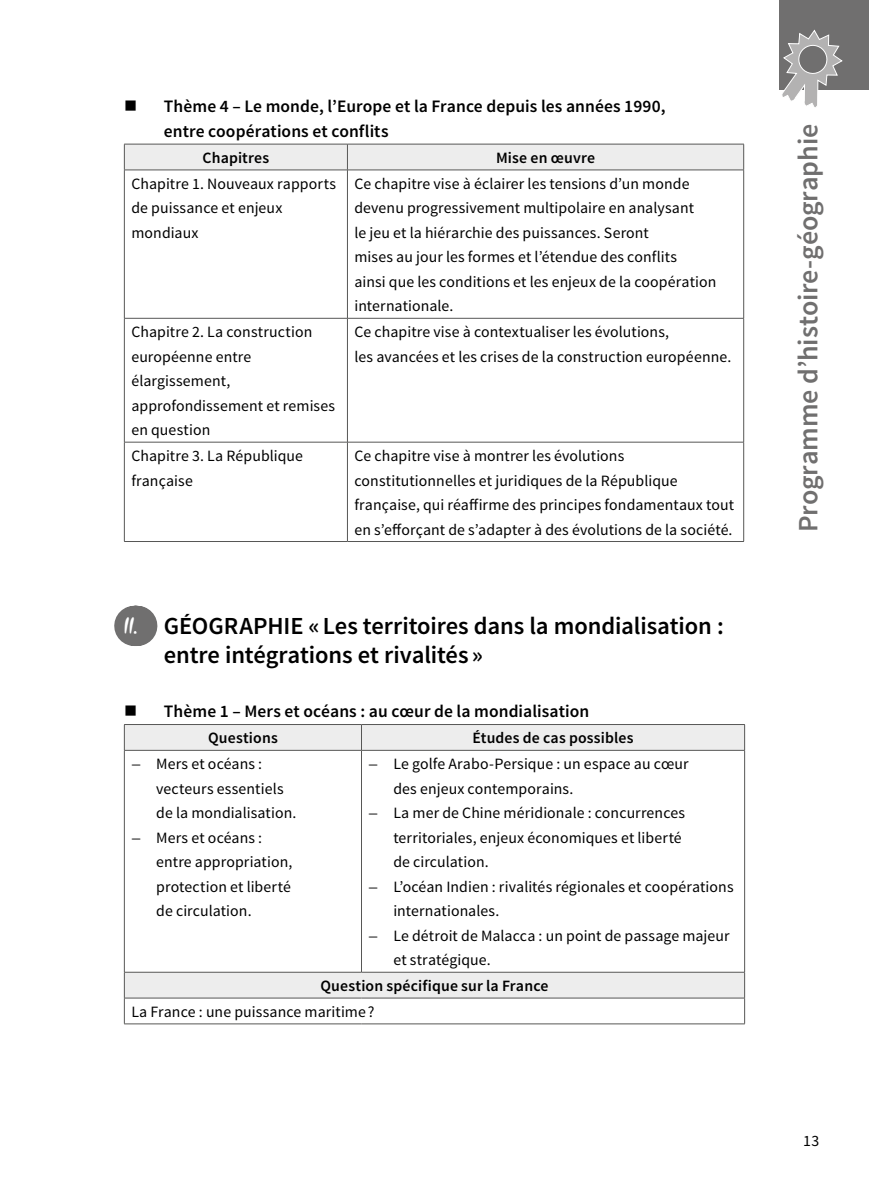
<style>
.page{position:relative;width:869px;height:1191px;background:#fff}
.page>*{position:absolute;margin:0;border:0;box-sizing:border-box;transform-origin:0 0}
.t1{font:600 28px "Source Sans Pro";letter-spacing:-.005em;color:#706f6f}
.t2{font:600 24.5px/29.4px "Source Sans Pro";letter-spacing:-.005em;color:#000}
.t3{font:600 17.5px/24.5px "Source Sans Pro";letter-spacing:.005em;color:#000}
.t4{font:15.75px/24.5px "Source Sans Pro";letter-spacing:.01em;color:#000}
.t5{font:600 15.75px "Source Sans Pro";letter-spacing:.01em;color:#000}
.s1{font-family:"Daniel";font-weight:700;font-size:22.75px;color:#fff}
.s2{font-family:"Gandhi Serif"}
</style>
<div class="page">
<div style="left:779px;top:0;width:89px;height:89px;background:#706f6f"></div>
<svg style="left:781px;top:29px;width:62px;height:78px"></svg>
<svg style="left:135px;top:606px;width:1px;height:40px"></svg>
<hr style="left:134px;top:606px;width:1px;height:40px;background:#706f6f">
<hr style="left:136px;top:606px;width:1px;height:40px;background:#706f6f">
<hr style="left:124px;top:170px;width:1px;height:148px;background:#575756">
<hr style="left:347px;top:170px;width:1px;height:148px;background:#575756">
<hr style="left:743px;top:170px;width:1px;height:148px;background:#575756">
<hr style="left:124px;top:318px;width:223px;height:1px;background:#575756">
<hr style="left:124px;top:318px;width:1px;height:124px;background:#575756">
<hr style="left:347px;top:318px;width:396px;height:1px;background:#575756">
<hr style="left:347px;top:318px;width:1px;height:124px;background:#575756">
<hr style="left:743px;top:318px;width:1px;height:124px;background:#575756">
<hr style="left:124px;top:442px;width:223px;height:1px;background:#575756">
<hr style="left:124px;top:442px;width:1px;height:99px;background:#575756">
<hr style="left:347px;top:442px;width:396px;height:1px;background:#575756">
<hr style="left:347px;top:442px;width:1px;height:99px;background:#575756">
<hr style="left:743px;top:442px;width:1px;height:99px;background:#575756">
<hr style="left:124px;top:541px;width:223px;height:1px;background:#575756">
<hr style="left:347px;top:541px;width:396px;height:1px;background:#575756">
<svg style="left:124px;top:144px;width:620px;height:26px;background:#e5e5e5"></svg>
<hr style="left:124px;top:170px;width:223px;height:1px;background:#575756">
<hr style="left:347px;top:170px;width:396px;height:1px;background:#575756">
<svg style="left:125px;top:725px;width:619px;height:272px"></svg>
<svg style="left:361px;top:725px;width:1px;height:25px"></svg>
<hr style="left:124px;top:750px;width:1px;height:222px;background:#575756">
<hr style="left:361px;top:750px;width:1px;height:222px;background:#575756">
<hr style="left:744px;top:750px;width:1px;height:222px;background:#575756">
<hr style="left:124px;top:1023px;width:237px;height:1px;background:#575756">
<hr style="left:361px;top:1023px;width:383px;height:1px;background:#575756">
<hr style="left:124px;top:724px;width:237px;height:1px;background:#575756">
<svg style="left:124px;top:724px;width:1px;height:26px"></svg>
<hr style="left:361px;top:724px;width:383px;height:1px;background:#575756">
<svg style="left:744px;top:724px;width:1px;height:26px"></svg>
<hr style="left:124px;top:750px;width:237px;height:1px;background:#575756">
<hr style="left:361px;top:750px;width:383px;height:1px;background:#575756">
<hr style="left:124px;top:972px;width:237px;height:1px;background:#575756">
<svg style="left:124px;top:972px;width:1px;height:51px"></svg>
<hr style="left:361px;top:972px;width:383px;height:1px;background:#575756">
<svg style="left:744px;top:972px;width:1px;height:51px"></svg>
<hr style="left:124px;top:997px;width:237px;height:1px;background:#575756">
<hr style="left:361px;top:997px;width:383px;height:1px;background:#575756">
<p class="t3" style="left:164px;top:95px;width:503px">Thème 4 – Le monde, l’Europe et la France depuis les années 1990, entre coopérations et conflits</p>
<p class="t5" style="left:202px;top:148px;width:68px">Chapitres</p>
<p class="t5" style="left:496px;top:148px;width:100px">Mise en œuvre</p>
<p class="t4" style="left:131px;top:171px;width:206px">Chapitre 1. Nouveaux rapports de puissance et enjeux mondiaux</p>
<p class="t4" style="left:354px;top:171px;width:363px">Ce chapitre vise à éclairer les tensions d’un monde devenu progressivement multipolaire en analysant<br>le jeu et la hiérarchie des puissances. Seront<br>mises au jour les formes et l’étendue des conflits<br>ainsi que les conditions et les enjeux de la coopération internationale.</p>
<p class="t4" style="left:131px;top:320px;width:205px">Chapitre 2. La construction européenne entre élargissement, approfondissement et remises en question</p>
<p class="t4" style="left:354px;top:320px;width:378px">Ce chapitre vise à contextualiser les évolutions,<br>les avancées et les crises de la construction européenne.</p>
<p class="t4" style="left:131px;top:444px;width:173px">Chapitre 3. La République française</p>
<p class="t4" style="left:354px;top:444px;width:381px">Ce chapitre vise à montrer les évolutions constitutionnelles et juridiques de la République française, qui réaffirme des principes fondamentaux tout en s’efforçant de s’adapter à des évolutions de la société.</p>
<h2 class="t2" style="left:164px;top:611px;width:561px;text-indent:-40px"><span class="s1">II.</span> GÉOGRAPHIE «Les territoires dans la mondialisation : entre intégrations et rivalités »</h2>
<p class="t3" style="left:164px;top:699px;width:426px">Thème 1 – Mers et océans : au cœur de la mondialisation</p>
<p class="t5" style="left:208px;top:728px;width:71px">Questions</p>
<p class="t5" style="left:472px;top:728px;width:162px">Études de cas possibles</p>
<p class="t4" style="left:156px;top:752px;width:142px;text-indent:-25px"><span class="s2">–</span> Mers et océans : vecteurs essentiels de la mondialisation.</p>
<p class="t4" style="left:156px;top:825px;width:138px;text-indent:-25px"><span class="s2">–</span> Mers et océans : entre appropriation, protection et liberté de circulation.</p>
<p class="t4" style="left:393px;top:752px;width:296px;text-indent:-25px"><span class="s2">–</span> Le golfe Arabo-Persique : un espace au cœur des enjeux contemporains.</p>
<p class="t4" style="left:393px;top:801px;width:293px;text-indent:-25px"><span class="s2">–</span> La mer de Chine méridionale : concurrences territoriales, enjeux économiques et liberté de circulation.</p>
<p class="t4" style="left:393px;top:874px;width:341px;text-indent:-25px"><span class="s2">–</span> L’océan Indien : rivalités régionales et coopérations internationales.</p>
<p class="t4" style="left:393px;top:923px;width:337px;text-indent:-25px"><span class="s2">–</span> Le détroit de Malacca : un point de passage majeur et stratégique.</p>
<p class="t5" style="left:320px;top:976px;width:229px">Question spécifique sur la France</p>
<p class="t4" style="left:131px;top:999px;width:245px">La France : une puissance maritime ?</p>
<h1 class="t1" style="left:790px;top:532px;width:409px;rotate:-90deg">Programme d’histoire-géographie</h1>
<p class="t4" style="left:803px;top:1129px;width:18px">13</p>
</div>
